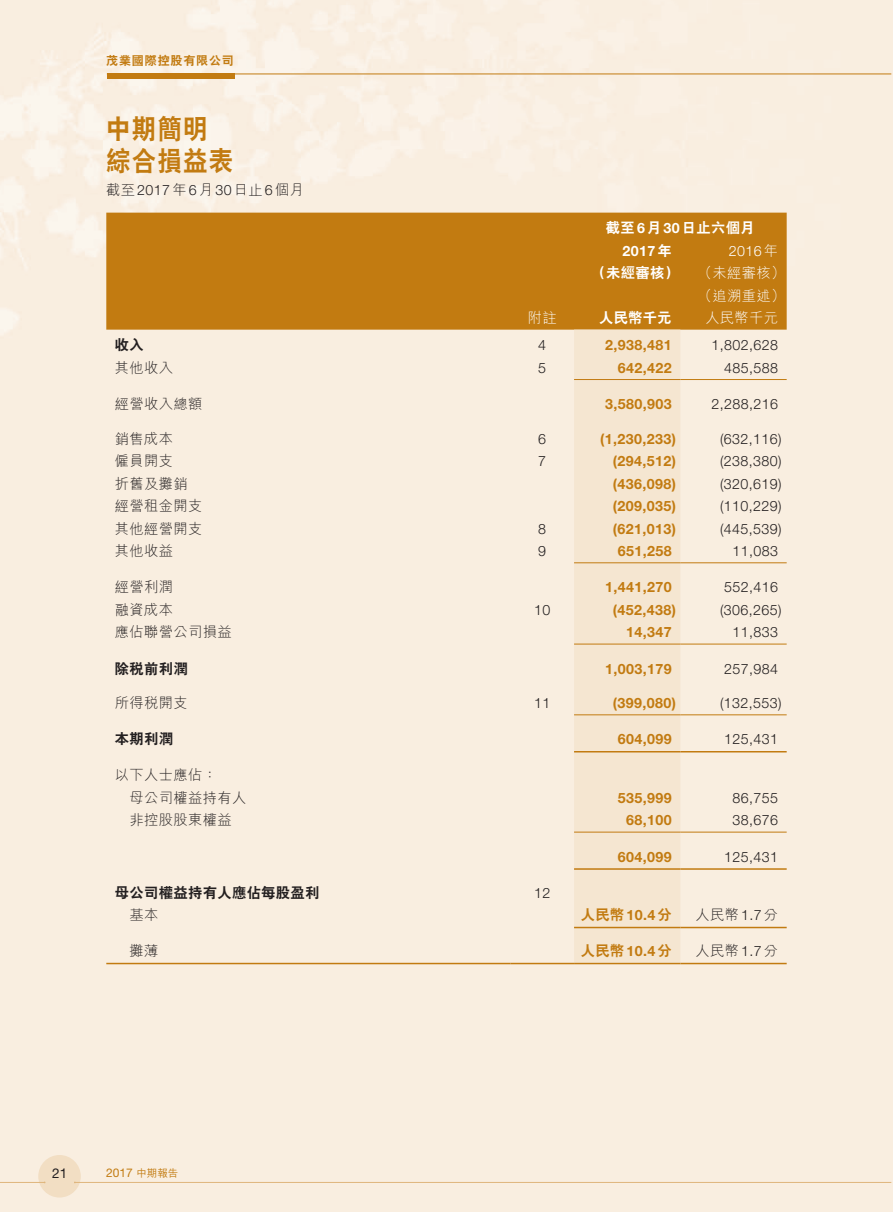
<style>
.page{position:relative;width:893px;height:1212px;background:#fff}
.page>*{position:absolute;margin:0;border:0;box-sizing:border-box;transform-origin:0 0}
.t1{font:800 27px/31.5px "C Hei 2 HK";letter-spacing:.055em;color:#c27b11;scale:.9 1}
._1__內文{font:300 14.25px "Helvetica Neue LT Std";letter-spacing:.03em;color:#231f20}
._1__內文-2{font:700 14.25px "Helvetica Neue LT Std";letter-spacing:.03em;color:#c27b11}
._1__內文-3{font:300 14.25px "M Hei HK";letter-spacing:.03em;color:#231f20}
._1__內文-4{font:800 14.25px "C Hei 2 HK";letter-spacing:.03em;color:#231f20}
._1__內文-5{font:800 14.25px "C Hei 2 HK";letter-spacing:.03em;color:#fff}
._1__內文-6{font:300 14.25px "M Hei HK";letter-spacing:.03em;color:#fff}
._1__內文-7{font:800 14.25px "C Hei 2 HK";letter-spacing:.03em;color:#c27b11}
._1__內文-8{font:300 14.25px "Helvetica Neue LT Std";color:#fff}
._1__內文-9{font:700 14.25px "Helvetica Neue LT Std";color:#fff}
.t2{font:13.5px "Helvetica Neue LT Std";color:#231f20}
.t3{font:800 12px "C Hei 2 HK";letter-spacing:.07em;color:#c27b11}
.t4{font:12px "Helvetica Neue LT Std";color:#c27b11}
.t5{font:500 10.5px "M Hei HK";color:#c27b11}
.s1{font-family:"Helvetica Neue LT Std"}
.s2{font-family:"Helvetica Neue LT Std";font-weight:700}
.s3{font-family:"M Hei HK"}
.s4{font-family:"C Hei 2 HK";font-weight:800}
</style>
<div class="page">
<div style="left:0;top:0;width:892px;height:1212px;background:#f9eee0"></div>
<div style="left:38px;top:1155px;width:43px;height:42px;background:#f2dec3;border-radius:50%"></div>
<hr style="left:75px;top:1182px;width:816px;height:1px;background:#dfb57c">
<hr style="left:0;top:1182px;width:45px;height:1px;background:#dfb57c">
<hr style="left:107px;top:74px;width:784px;height:1px;background:#c27b11">
<div style="left:107px;top:74px;width:127px;height:5px;background:#c27b11"></div>
<div style="left:106px;top:213px;width:681px;height:117px;background:#c27b11"></div>
<div style="left:574px;top:330px;width:106px;height:632px;background:#f5e6d1"></div>
<hr style="left:574px;top:379px;width:106px;height:1px;background:#c27b11">
<hr style="left:680px;top:379px;width:107px;height:1px;background:#c27b11">
<hr style="left:574px;top:562px;width:106px;height:1px;background:#c27b11">
<hr style="left:680px;top:562px;width:107px;height:1px;background:#c27b11">
<hr style="left:574px;top:644px;width:106px;height:1px;background:#c27b11">
<hr style="left:680px;top:644px;width:107px;height:1px;background:#c27b11">
<hr style="left:574px;top:714px;width:106px;height:1px;background:#c27b11">
<hr style="left:680px;top:714px;width:107px;height:1px;background:#c27b11">
<hr style="left:574px;top:751px;width:106px;height:1px;background:#c27b11">
<hr style="left:680px;top:751px;width:107px;height:1px;background:#c27b11">
<hr style="left:574px;top:832px;width:106px;height:1px;background:#c27b11">
<hr style="left:680px;top:832px;width:107px;height:1px;background:#c27b11">
<hr style="left:574px;top:868px;width:106px;height:2px;background:#c27b11">
<hr style="left:680px;top:868px;width:107px;height:2px;background:#c27b11">
<hr style="left:574px;top:927px;width:106px;height:1px;background:#c27b11">
<hr style="left:680px;top:927px;width:107px;height:1px;background:#c27b11">
<hr style="left:106px;top:963px;width:404px;height:1px;background:#c27b11">
<hr style="left:510px;top:963px;width:64px;height:1px;background:#c27b11">
<hr style="left:574px;top:963px;width:106px;height:1px;background:#c27b11">
<hr style="left:680px;top:963px;width:107px;height:1px;background:#c27b11">
<p class="t3" style="left:106px;top:54px;width:129px">茂業國際控股有限公司</p>
<h1 class="t1" style="left:106px;top:113px;width:143px">中期簡明綜合損益表</h1>
<p class="_1__內文-3" style="left:106px;top:182px;width:199px">截至<span class="s1">2017</span>年<span class="s1">6</span>月<span class="s1">30</span>日止<span class="s1">6</span>個月</p>
<p class="_1__內文-4" style="left:115px;top:338px;width:30px">收入</p>
<p class="_1__內文-3" style="left:115px;top:360px;width:60px">其他收入</p>
<p class="_1__內文-3" style="left:115px;top:397px;width:89px">經營收入總額</p>
<p class="_1__內文-3" style="left:115px;top:431px;width:60px">銷售成本</p>
<p class="_1__內文-3" style="left:115px;top:454px;width:60px">僱員開支</p>
<p class="_1__內文-3" style="left:115px;top:476px;width:74px">折舊及攤銷</p>
<p class="_1__內文-3" style="left:115px;top:499px;width:89px">經營租金開支</p>
<p class="_1__內文-3" style="left:115px;top:521px;width:89px">其他經營開支</p>
<p class="_1__內文-3" style="left:115px;top:544px;width:60px">其他收益</p>
<p class="_1__內文-3" style="left:115px;top:580px;width:60px">經營利潤</p>
<p class="_1__內文-3" style="left:115px;top:602px;width:60px">融資成本</p>
<p class="_1__內文-3" style="left:115px;top:625px;width:118px">應佔聯營公司損益</p>
<p class="_1__內文-4" style="left:115px;top:661px;width:74px">除稅前利潤</p>
<p class="_1__內文-3" style="left:115px;top:696px;width:74px">所得稅開支</p>
<p class="_1__內文-4" style="left:115px;top:732px;width:60px">本期利潤</p>
<p class="_1__內文-3" style="left:115px;top:768px;width:104px">以下人士應佔：</p>
<p class="_1__內文-3" style="left:129px;top:790px;width:118px">母公司權益持有人</p>
<p class="_1__內文-3" style="left:129px;top:813px;width:104px">非控股股東權益</p>
<p class="_1__內文-4" style="left:115px;top:885px;width:206px">母公司權益持有人應佔每股盈利</p>
<p class="_1__內文-3" style="left:129px;top:908px;width:30px">基本</p>
<p class="_1__內文-3" style="left:129px;top:944px;width:30px">攤薄</p>
<p class="t2" style="left:52px;top:1165px;width:17px">21</p>
<p class="t5" style="left:136px;top:1166px;width:43px">中期報告</p>
<p class="t4" style="left:106px;top:1166px;width:28px">2017</p>
<p class="_1__內文-5" style="left:606px;top:221px;width:150px">截至<span class="s2">6</span>月<span class="s2">30</span>日止六個月</p>
<p class="_1__內文-8" style="left:729px;top:242px;width:51px">2016 <span class="s3">年</span></p>
<p class="_1__內文-9" style="left:623px;top:242px;width:51px">2017<span class="s4">年</span></p>
<p class="_1__內文-5" style="left:591px;top:266px;width:89px">（未經審核）</p>
<p class="_1__內文-6" style="left:698px;top:266px;width:89px">（未經審核(</p>
<p class="_1__內文-6" style="left:528px;top:311px;width:30px">附註</p>
<p class="_1__內文-5" style="left:599px;top:311px;width:74px">人民幣千元</p>
<p class="_1__內文-6" style="left:698px;top:288px;width:89px">（追溯重述(</p>
<p class="_1__內文-6" style="left:705px;top:311px;width:74px">人民幣千元</p>
<p class="_1__內文" style="left:538px;top:337px;width:9px">4</p>
<p class="_1__內文-2" style="left:605px;top:336px;width:68px">2,938,481</p>
<p class="_1__內文" style="left:712px;top:337px;width:68px">1,802,628</p>
<p class="_1__內文" style="left:538px;top:359px;width:9px">5</p>
<p class="_1__內文-2" style="left:618px;top:359px;width:55px">642,422</p>
<p class="_1__內文" style="left:724px;top:359px;width:55px">485,588</p>
<p class="_1__內文-2" style="left:605px;top:395px;width:68px">3,580,903</p>
<p class="_1__內文" style="left:712px;top:395px;width:68px">2,288,216</p>
<p class="_1__內文" style="left:538px;top:430px;width:9px">6</p>
<p class="_1__內文-2" style="left:600px;top:430px;width:77px">)1,230,233(</p>
<p class="_1__內文" style="left:720px;top:430px;width:63px">)632,116(</p>
<p class="_1__內文" style="left:538px;top:452px;width:9px">7</p>
<p class="_1__內文-2" style="left:613px;top:452px;width:65px">)294,512(</p>
<p class="_1__內文" style="left:720px;top:452px;width:63px">)238,380(</p>
<p class="_1__內文-2" style="left:613px;top:475px;width:65px">)436,098(</p>
<p class="_1__內文" style="left:720px;top:475px;width:63px">)320,619(</p>
<p class="_1__內文-2" style="left:613px;top:497px;width:65px">)209,035(</p>
<p class="_1__內文" style="left:720px;top:497px;width:63px">)110,229(</p>
<p class="_1__內文" style="left:538px;top:520px;width:9px">8</p>
<p class="_1__內文-2" style="left:613px;top:520px;width:65px">)621,013(</p>
<p class="_1__內文" style="left:720px;top:520px;width:63px">)445,539(</p>
<p class="_1__內文" style="left:538px;top:542px;width:9px">9</p>
<p class="_1__內文-2" style="left:618px;top:542px;width:55px">651,258</p>
<p class="_1__內文" style="left:733px;top:542px;width:47px">11,083</p>
<p class="_1__內文-2" style="left:605px;top:578px;width:68px">1,441,270</p>
<p class="_1__內文" style="left:724px;top:579px;width:55px">552,416</p>
<p class="_1__內文" style="left:534px;top:601px;width:18px">10</p>
<p class="_1__內文-2" style="left:613px;top:601px;width:65px">)452,438(</p>
<p class="_1__內文" style="left:720px;top:601px;width:63px">)306,265(</p>
<p class="_1__內文-2" style="left:626px;top:623px;width:47px">14,347</p>
<p class="_1__內文" style="left:733px;top:624px;width:47px">11,833</p>
<p class="_1__內文-2" style="left:605px;top:660px;width:68px">1,003,179</p>
<p class="_1__內文" style="left:724px;top:660px;width:55px">257,984</p>
<p class="_1__內文" style="left:534px;top:694px;width:18px">11</p>
<p class="_1__內文-2" style="left:613px;top:694px;width:65px">)399,080(</p>
<p class="_1__內文" style="left:720px;top:694px;width:63px">)132,553(</p>
<p class="_1__內文-2" style="left:618px;top:730px;width:55px">604,099</p>
<p class="_1__內文" style="left:724px;top:731px;width:55px">125,431</p>
<p class="_1__內文-2" style="left:618px;top:789px;width:55px">535,999</p>
<p class="_1__內文" style="left:733px;top:789px;width:47px">86,755</p>
<p class="_1__內文-2" style="left:626px;top:811px;width:47px">68,100</p>
<p class="_1__內文" style="left:733px;top:812px;width:47px">38,676</p>
<p class="_1__內文-2" style="left:618px;top:848px;width:55px">604,099</p>
<p class="_1__內文" style="left:724px;top:848px;width:55px">125,431</p>
<p class="_1__內文" style="left:534px;top:884px;width:18px">12</p>
<p class="_1__內文-7" style="left:581px;top:908px;width:93px">人民幣 <span class="s2">10.4</span>分</p>
<p class="_1__內文-3" style="left:695px;top:908px;width:84px">人民幣 <span class="s1">1.7</span>分</p>
<p class="_1__內文-7" style="left:581px;top:944px;width:93px">人民幣 <span class="s2">10.4</span>分</p>
<p class="_1__內文-3" style="left:695px;top:944px;width:84px">人民幣 <span class="s1">1.7</span>分</p>
</div>
